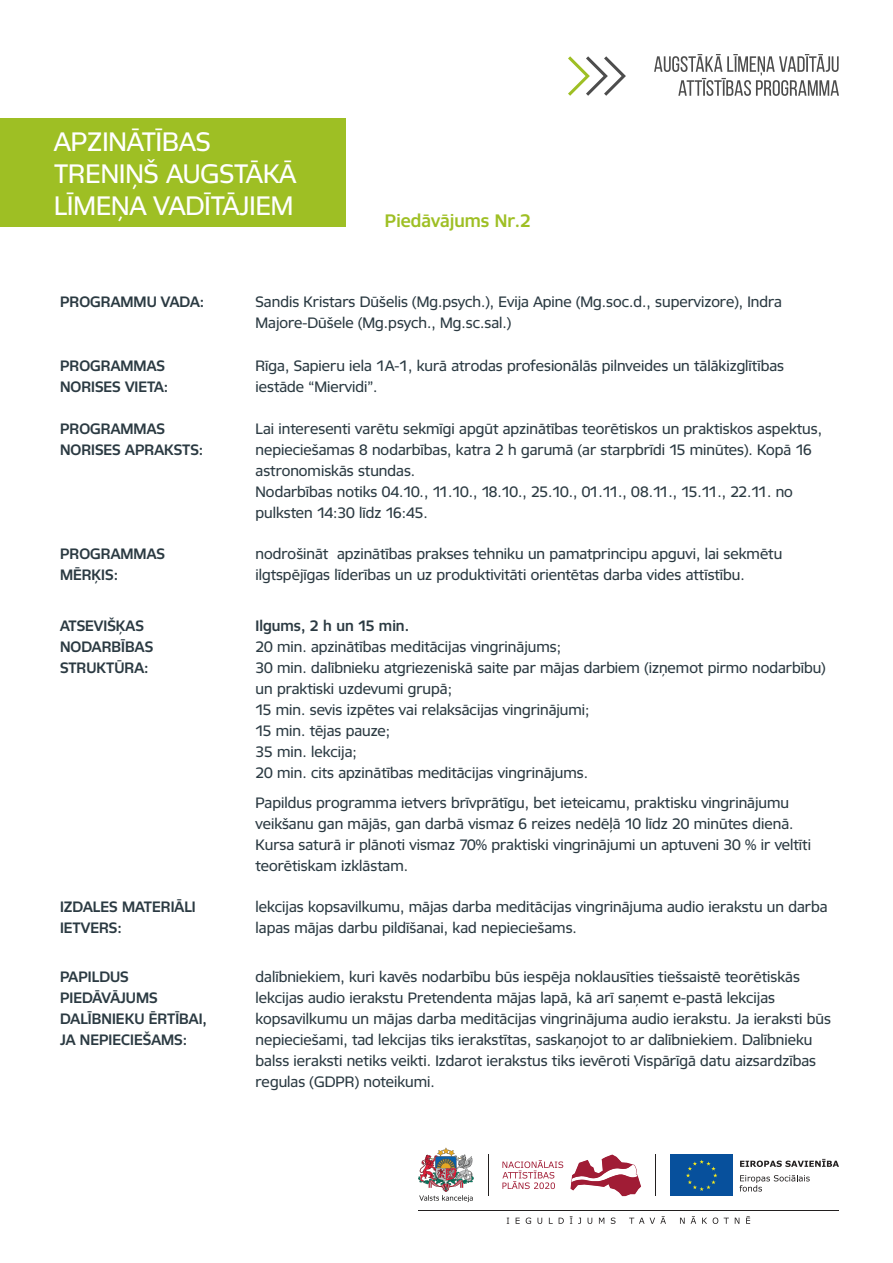
<style>
.page{position:relative;width:893px;height:1263px;background:#fff}
.page>*{position:absolute;margin:0;border:0;box-sizing:border-box;transform-origin:0 0}
.t1{font:26.55px/32px "Robusta TL Pro";color:#fff}
.t2{font:500 18px "Robusta TL Pro";color:#9ebf24}
.t3{font:15px/21px "Robusta TL Pro";color:#2b3a42}
.t4{font:500 15px/21px "Robusta TL Pro";color:#2b3a42}
</style>
<div class="page">
<div style="left:670px;top:1155px;width:63px;height:41px;background:#07509c"></div>
<svg style="left:686px;top:1160px;width:31px;height:31px"></svg>
<svg style="left:740px;top:1159px;width:99px;height:8px"></svg>
<svg style="left:739px;top:1175px;width:71px;height:16px"></svg>
<svg style="left:507px;top:1218px;width:2px;height:6px"></svg>
<svg style="left:516px;top:1218px;width:4px;height:6px"></svg>
<svg style="left:526px;top:1217px;width:5px;height:7px"></svg>
<svg style="left:537px;top:1218px;width:5px;height:6px"></svg>
<svg style="left:559px;top:1218px;width:5px;height:6px"></svg>
<svg style="left:570px;top:1216px;width:2px;height:8px"></svg>
<svg style="left:588px;top:1218px;width:4px;height:6px"></svg>
<svg style="left:599px;top:1218px;width:5px;height:6px"></svg>
<svg style="left:611px;top:1217px;width:4px;height:7px"></svg>
<svg style="left:629px;top:1218px;width:15px;height:6px"></svg>
<svg style="left:650px;top:1216px;width:16px;height:8px"></svg>
<svg style="left:680px;top:1218px;width:5px;height:6px"></svg>
<svg style="left:691px;top:1216px;width:5px;height:8px"></svg>
<svg style="left:702px;top:1218px;width:5px;height:6px"></svg>
<svg style="left:713px;top:1217px;width:5px;height:7px"></svg>
<svg style="left:724px;top:1218px;width:5px;height:6px"></svg>
<svg style="left:735px;top:1218px;width:4px;height:6px"></svg>
<svg style="left:746px;top:1216px;width:4px;height:8px"></svg>
<hr style="left:656px;top:1155px;width:1px;height:41px;background:#221f1f">
<hr style="left:418px;top:1210px;width:421px;height:1px;background:#221f1f">
<svg style="left:570px;top:1154px;width:71px;height:42px"></svg>
<svg style="left:502px;top:1160px;width:61px;height:29px"></svg>
<hr style="left:488px;top:1155px;width:1px;height:41px;background:#221f1f">
<img style="left:418px;top:1148px;width:56px;height:54px">
<svg style="left:568px;top:56px;width:58px;height:40px"></svg>
<svg style="left:654px;top:54px;width:185px;height:42px"></svg>
<div style="left:0;top:118px;width:345px;height:109px;background:#9ebf24"></div>
<p class="t1" style="left:54px;top:125px;width:244px">APZINĀTĪBAS<br>TRENIŅŠ AUGSTĀKĀ<br>LĪMEŅA VADĪTĀJIEM</p>
<p class="t2" style="left:385px;top:209px;width:147px">Piedāvājums Nr.2</p>
<p class="t4" style="left:60px;top:291px;width:146px">PROGRAMMU VADA:</p>
<p class="t3" style="left:256px;top:291px;width:528px">Sandis Kristars Dūšelis (Mg.psych.), Evija Apine (Mg.soc.d., supervizore), Indra<br>Majore-Dūšele (Mg.psych., Mg.sc.sal.)</p>
<p class="t4" style="left:60px;top:355px;width:110px">PROGRAMMAS<br>NORISES VIETA:</p>
<p class="t3" style="left:256px;top:355px;width:530px">Rīga, Sapieru iela 1A-1, kurā atrodas profesionālās pilnveides un tālākizglītības iestāde “Miervidi”.</p>
<p class="t4" style="left:60px;top:418px;width:145px">PROGRAMMAS<br>NORISES APRAKSTS:</p>
<p class="t3" style="left:256px;top:418px;width:568px">Lai interesenti varētu sekmīgi apgūt apzinātības teorētiskos un praktiskos aspektus, nepieciešamas 8 nodarbības, katra 2 h garumā (ar starpbrīdi 15 minūtes). Kopā 16 astronomiskās stundas.</p>
<p class="t3" style="left:256px;top:481px;width:539px">Nodarbības notiks 04.10., 11.10., 18.10., 25.10., 01.11., 08.11., 15.11., 22.11. no pulksten 14:30 līdz 16:45.</p>
<p class="t4" style="left:60px;top:543px;width:107px">PROGRAMMAS<br>MĒRĶIS:</p>
<p class="t3" style="left:256px;top:543px;width:528px">nodrošināt apzinātības prakses tehniku un pamatprincipu apguvi, lai sekmētu ilgtspējīgas līderības un uz produktivitāti orientētas darba vides attīstību.</p>
<p class="t4" style="left:60px;top:615px;width:95px">ATSEVIŠĶAS<br>NODARBĪBAS<br>STRUKTŪRA:</p>
<p class="t4" style="left:256px;top:615px;width:155px">Ilgums, 2 h un 15 min.</p>
<p class="t3" style="left:256px;top:636px;width:307px">20 min. apzinātības meditācijas vingrinājums;</p>
<p class="t3" style="left:256px;top:657px;width:572px">30 min. dalībnieku atgriezeniskā saite par mājas darbiem (izņemot pirmo nodarbību) un praktiski uzdevumi grupā;</p>
<p class="t3" style="left:256px;top:699px;width:335px">15 min. sevis izpētes vai relaksācijas vingrinājumi;</p>
<p class="t3" style="left:256px;top:720px;width:136px">15 min. tējas pauze;</p>
<p class="t3" style="left:256px;top:741px;width:103px">35 min. lekcija;</p>
<p class="t3" style="left:256px;top:762px;width:334px">20 min. cits apzinātības meditācijas vingrinājums.</p>
<p class="t3" style="left:256px;top:792px;width:539px">Papildus programma ietvers brīvprātīgu, bet ieteicamu, praktisku vingrinājumu veikšanu gan mājās, gan darbā vismaz 6 reizes nedēļā 10 līdz 20 minūtes dienā.</p>
<p class="t3" style="left:256px;top:834px;width:557px">Kursa saturā ir plānoti vismaz 70% praktiski vingrinājumi un aptuveni 30 % ir veltīti teorētiskam izklāstam.</p>
<p class="t4" style="left:60px;top:896px;width:137px">IZDALES MATERIĀLI<br>IETVERS:</p>
<p class="t3" style="left:256px;top:896px;width:573px">lekcijas kopsavilkumu, mājas darba meditācijas vingrinājuma audio ierakstu un darba lapas mājas darbu pildīšanai, kad nepieciešams.</p>
<p class="t4" style="left:60px;top:966px;width:149px">PAPILDUS<br>PIEDĀVĀJUMS<br>DALĪBNIEKU ĒRTĪBAI,<br>JA NEPIECIEŠAMS:</p>
<p class="t3" style="left:256px;top:966px;width:577px">dalībniekiem, kuri kavēs nodarbību būs iespēja noklausīties tiešsaistē teorētiskās lekcijas audio ierakstu Pretendenta mājas lapā, kā arī saņemt e-pastā lekcijas kopsavilkumu un mājas darba meditācijas vingrinājuma audio ierakstu. Ja ieraksti būs nepieciešami, tad lekcijas tiks ierakstītas, saskaņojot to ar dalībniekiem. Dalībnieku balss ieraksti netiks veikti. Izdarot ierakstus tiks ievēroti Vispārīgā datu aizsardzības regulas (GDPR) noteikumi.</p>
</div>
